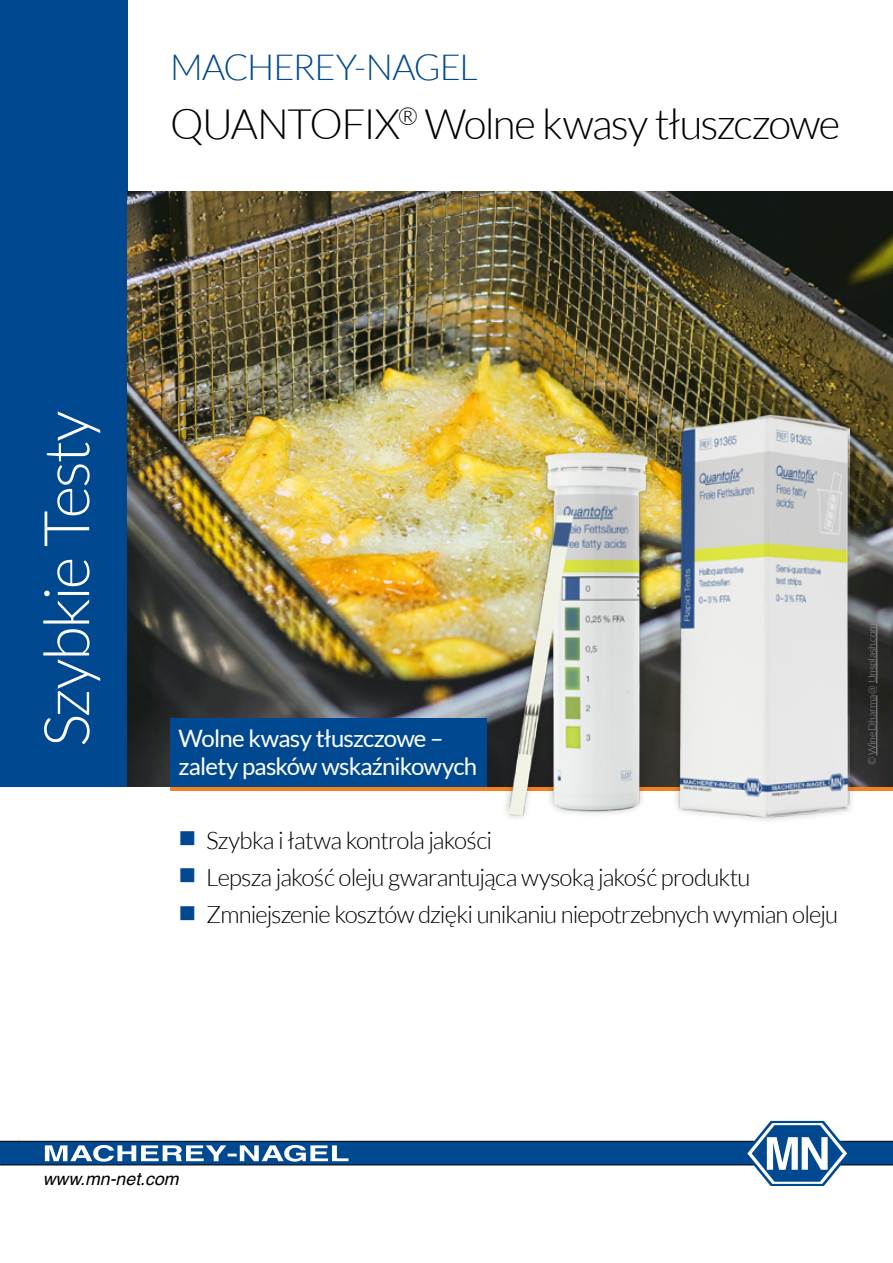
<style>
.page{position:relative;width:893px;height:1263px;background:#fff}
.page>*{position:absolute;margin:0;border:0;box-sizing:border-box;transform-origin:0 0}
.t1{font:300 63px "Lato";letter-spacing:-.04em;color:#fff}
.t2{font:300 42px "Lato";letter-spacing:-.035em;color:#000}
.t3{font:300 36px "Lato";letter-spacing:-.03em;color:#004990}
.LATO___Features_LIST{font:300 24px "Lato";letter-spacing:-.035em;color:#000}
.t4{font:24px "Lato";letter-spacing:-.035em;color:#fff}
.t5{font:italic 17.7px "Helvetica";color:#000}
.t6{font:300 10.5px "Lato";letter-spacing:-.02em;color:#939598}
</style>
<div class="page">
<div style="left:0;top:0;width:128px;height:787px;background:#004990"></div>
<svg style="left:0;top:1121px;width:893px;height:65px"></svg>
<hr style="left:170px;top:787px;width:723px;height:4px;background:#f58220">
<img style="left:128px;top:191px;width:765px;height:596px">
<div style="left:170px;top:719px;width:316px;height:68px;background:#004990"></div>
<div style="left:501px;top:407px;width:356px;height:418px;background:#000;opacity:.25"></div>
<img style="left:509px;top:415px;width:341px;height:402px">
<hr style="left:876px;top:695px;width:1px;height:60px;background:#939598">
<hr style="left:876px;top:623px;width:1px;height:60px;background:#939598">
<p class="t3" style="left:170px;top:48px;width:309px">MACHEREY-NAGEL</p>
<p class="t2" style="left:170px;top:101px;width:672px">QUANTOFIX<sup>®</sup> Wolne kwasy tłuszczowe</p>
<p class="t1" style="left:33px;top:747px;width:338px;rotate:-90deg">Szybkie Testy</p>
<p class="t4" style="left:179px;top:724px;width:266px">Wolne kwasy tłuszczowe –</p>
<p class="t4" style="left:179px;top:753px;width:300px">zalety pasków wskaźnikowych</p>
<p class="LATO___Features_LIST" style="left:206px;top:827px;width:287px">Szybka i łatwa kontrola jakości</p>
<p class="LATO___Features_LIST" style="left:206px;top:864px;width:546px">Lepsza jakość oleju gwarantująca wysoką jakość produktu</p>
<p class="LATO___Features_LIST" style="left:206px;top:902px;width:633px">Zmniejszenie kosztów dzięki unikaniu niepotrzebnych wymian oleju</p>
<p class="t6" style="left:866px;top:765px;width:144px;rotate:-90deg">© Wine Dharma @ Unsplash.com</p>
<p class="t5" style="left:43px;top:1165px;width:137px">www.mn-net.com</p>
</div>
